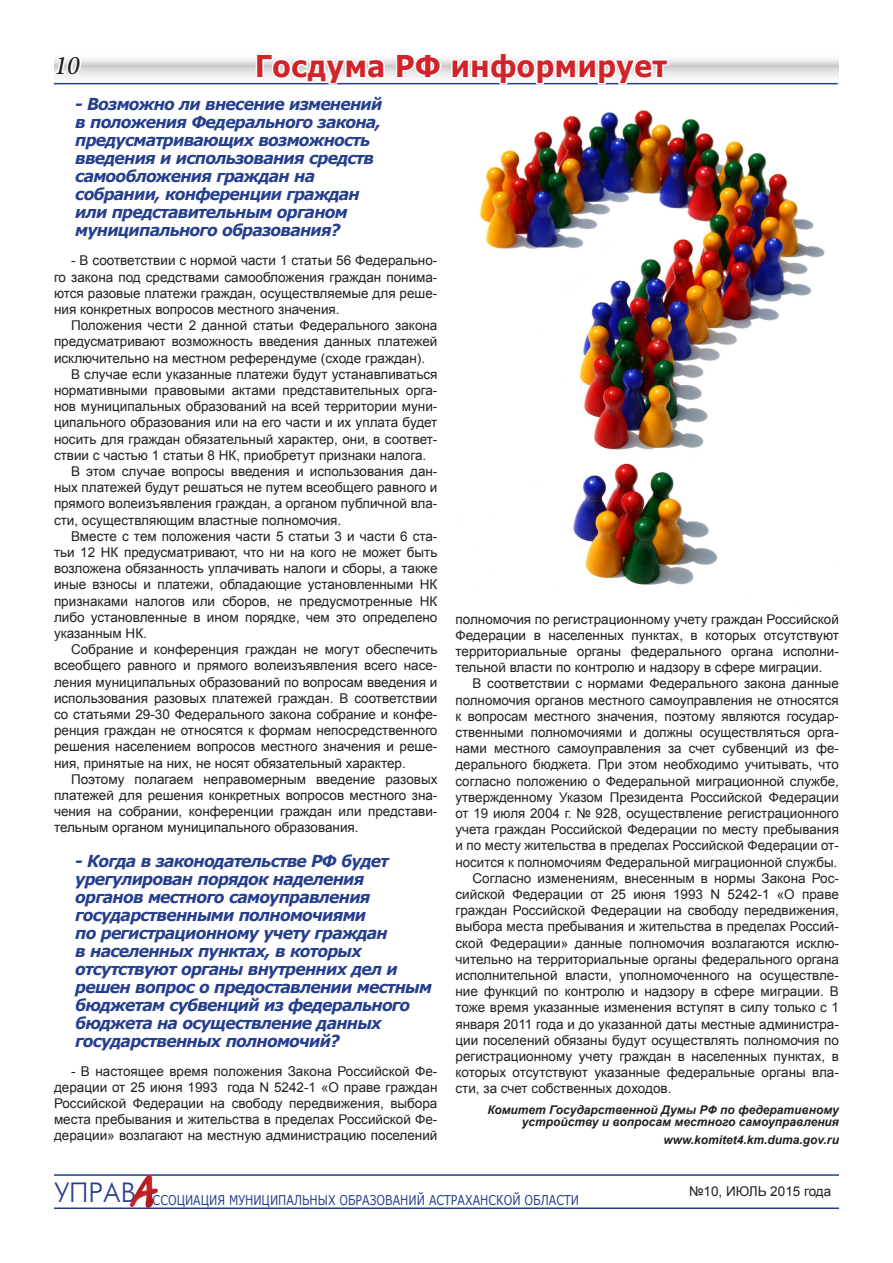
<style>
.page{position:relative;width:893px;height:1263px;background:#fff}
.page>*{position:absolute;margin:0;border:0;box-sizing:border-box;transform-origin:0 0}
.t1{font:44.7px "Tagir CTT";color:#d1232a}
.t2{font:700 30px "Verdana";color:#d1232a;scale:.91 1}
.t3{font:italic 500 27px "Minion Pro";color:#231f20}
.t4{font:italic 700 16.5px/18px "Verdana";letter-spacing:-.05em;color:#253f8e;scale:.95 1}
.t5{font:13.5px/16.2px "Arial";color:#231f20;text-align:justify}
.t6{font:13.5px "Verdana";color:#253f8e;scale:.82 1}
.t7{font:italic 700 12px/12px "Arial";color:#231f20;text-align:right}
</style>
<div class="page">
<hr style="left:54px;top:1174px;width:785px;height:2px;background:#253f8e">
<svg style="left:54px;top:59px;width:785px;height:26px"></svg>
<svg style="left:54px;top:59px;width:26px;height:18px"></svg>
<hr style="left:54px;top:1207px;width:785px;height:2px;background:#253f8e">
<div style="left:121px;top:1164px;width:59px;height:62px;background:#231f20;opacity:.5"></div>
<svg style="left:254px;top:59px;width:132px;height:26px"></svg>
<svg style="left:394px;top:59px;width:50px;height:21px"></svg>
<svg style="left:450px;top:59px;width:220px;height:26px"></svg>
<img style="left:479px;top:110px;width:346px;height:495px">
<h2 class="t2" style="left:255px;top:47px;width:455px">Госдума РФ информирует</h2>
<p class="t4" style="left:75px;top:95px;width:325px">- Возможно ли внесение изменений в положения Федерального закона, предусматривающих возможность введения и использования средств самообложения граждан на собрании, конференции граждан или представительным органом муниципального образования?</p>
<p class="t5" style="left:54px;top:253px;width:385px;text-indent:17px">- В соответствии с нормой части 1 статьи 56 Федерально&shy;го закона под средствами самообложения граждан понима&shy;ются разовые платежи граждан, осуществляемые для реше&shy;ния конкретных вопросов местного значения.</p>
<p class="t5" style="left:71px;top:317px;width:368px">Положения чести 2 данной статьи Федерального закона</p>
<p class="t5" style="left:54px;top:334px;width:385px">предусматривают возможность введения данных платежей</p>
<p class="t5" style="left:54px;top:350px;width:373px">исключительно на местном референдуме (сходе граждан).</p>
<p class="t5" style="left:71px;top:366px;width:368px">В случае если указанные платежи будут устанавливаться</p>
<p class="t5" style="left:54px;top:382px;width:385px">нормативными правовыми актами представительных орга-</p>
<p class="t5" style="left:54px;top:398px;width:385px">нов муниципальных образований на всей территории муни-</p>
<p class="t5" style="left:54px;top:415px;width:385px">ципального образования или на его части и их уплата будет</p>
<p class="t5" style="left:54px;top:431px;width:385px">носить для граждан обязательный характер, они, в соответ-</p>
<p class="t5" style="left:54px;top:447px;width:374px">ствии с частью 1 статьи 8 НК, приобретут признаки налога.</p>
<p class="t5" style="left:71px;top:463px;width:368px">В этом случае вопросы введения и использования дан-</p>
<p class="t5" style="left:54px;top:479px;width:385px">ных платежей будут решаться не путем всеобщего равного и</p>
<p class="t5" style="left:54px;top:496px;width:385px">прямого волеизъявления граждан, а органом публичной вла-</p>
<p class="t5" style="left:54px;top:512px;width:289px">сти, осуществляющим властные полномочия.</p>
<p class="t5" style="left:71px;top:528px;width:368px">Вместе с тем положения части 5 статьи 3 и части 6 ста-</p>
<p class="t5" style="left:54px;top:544px;width:385px">тьи 12 НК предусматривают, что ни на кого не может быть</p>
<p class="t5" style="left:54px;top:560px;width:385px">возложена обязанность уплачивать налоги и сборы, а также</p>
<p class="t5" style="left:54px;top:577px;width:385px">иные взносы и платежи, обладающие установленными НК</p>
<p class="t5" style="left:54px;top:593px;width:385px">признаками налогов или сборов, не предусмотренные НК</p>
<p class="t5" style="left:54px;top:609px;width:385px">либо установленные в ином порядке, чем это определено</p>
<p class="t5" style="left:54px;top:625px;width:95px">указанным НК.</p>
<p class="t5" style="left:71px;top:641px;width:368px">Собрание и конференция граждан не могут обеспечить</p>
<p class="t5" style="left:54px;top:658px;width:385px">всеобщего равного и прямого волеизъявления всего насе-</p>
<p class="t5" style="left:54px;top:674px;width:385px">ления муниципальных образований по вопросам введения и</p>
<p class="t5" style="left:54px;top:690px;width:385px">использования разовых платежей граждан. В соответствии</p>
<p class="t5" style="left:54px;top:706px;width:385px">со статьями 29-30 Федерального закона собрание и конфе-</p>
<p class="t5" style="left:54px;top:722px;width:385px">ренция граждан не относятся к формам непосредственного</p>
<p class="t5" style="left:54px;top:739px;width:385px">решения населением вопросов местного значения и реше-</p>
<p class="t5" style="left:54px;top:755px;width:353px">ния, принятые на них, не носят обязательный характер.</p>
<p class="t5" style="left:71px;top:771px;width:368px">Поэтому полагаем неправомерным введение разовых</p>
<p class="t5" style="left:54px;top:787px;width:385px">платежей для решения конкретных вопросов местного зна-</p>
<p class="t5" style="left:54px;top:803px;width:385px">чения на собрании, конференции граждан или представи-</p>
<p class="t5" style="left:54px;top:820px;width:306px">тельным органом муниципального образования.</p>
<p class="t4" style="left:75px;top:851px;width:377px">- Когда в законодательстве РФ будет урегулирован порядок наделения органов местного самоуправления государственными полномочиями<br>по регистрационному учету граждан<br>в населенных пунктах, в которых отсутствуют органы внутренних дел и решен вопрос о предоставлении местным бюджетам субвенций из федерального бюджета на осуществление данных государственных полномочий?</p>
<p class="t5" style="left:54px;top:1063px;width:385px;text-indent:17px">- В настоящее время положения Закона Российской Фе&shy;дерации от 25 июня 1993 года N 5242-1 «О праве граждан Российской Федерации на свободу передвижения, выбора места пребывания и жительства в пределах Российской Фе&shy;дерации» возлагают на местную администрацию поселений</p>
<h3 class="t3" style="left:54px;top:46px;width:27px">10</h3>
<p class="t5" style="left:455px;top:611px;width:385px">полномочия по регистрационному учету граждан Российской Федерации в населенных пунктах, в которых отсутствуют территориальные органы федерального органа исполни&shy;тельной власти по контролю и надзору в сфере миграции.</p>
<p class="t5" style="left:472px;top:676px;width:368px">В соответствии с нормами Федерального закона данные</p>
<p class="t5" style="left:455px;top:692px;width:385px">полномочия органов местного самоуправления не относятся</p>
<p class="t5" style="left:455px;top:708px;width:385px">к вопросам местного значения, поэтому являются государ-</p>
<p class="t5" style="left:455px;top:724px;width:385px">ственными полномочиями и должны осуществляться орга-</p>
<p class="t5" style="left:455px;top:740px;width:385px">нами местного самоуправления за счет субвенций из фе-</p>
<p class="t5" style="left:455px;top:757px;width:385px">дерального бюджета. При этом необходимо учитывать, что</p>
<p class="t5" style="left:455px;top:773px;width:385px">согласно положению о Федеральной миграционной службе,</p>
<p class="t5" style="left:455px;top:789px;width:385px">утвержденному Указом Президента Российской Федерации</p>
<p class="t5" style="left:455px;top:805px;width:385px">от 19 июля 2004 г. № 928, осуществление регистрационного</p>
<p class="t5" style="left:455px;top:821px;width:385px">учета граждан Российской Федерации по месту пребывания</p>
<p class="t5" style="left:455px;top:838px;width:385px">и по месту жительства в пределах Российской Федерации от-</p>
<p class="t5" style="left:455px;top:854px;width:383px">носится к полномочиям Федеральной миграционной службы.</p>
<p class="t5" style="left:472px;top:870px;width:368px">Согласно изменениям, внесенным в нормы Закона Рос-</p>
<p class="t5" style="left:455px;top:886px;width:385px">сийской Федерации от 25 июня 1993 N 5242-1 «О праве</p>
<p class="t5" style="left:455px;top:902px;width:385px">граждан Российской Федерации на свободу передвижения,</p>
<p class="t5" style="left:455px;top:919px;width:385px">выбора места пребывания и жительства в пределах Россий-</p>
<p class="t5" style="left:455px;top:935px;width:385px">ской Федерации» данные полномочия возлагаются исклю-</p>
<p class="t5" style="left:455px;top:951px;width:385px">чительно на территориальные органы федерального органа</p>
<p class="t5" style="left:455px;top:967px;width:385px">исполнительной власти, уполномоченного на осуществле-</p>
<p class="t5" style="left:455px;top:983px;width:385px">ние функций по контролю и надзору в сфере миграции. В</p>
<p class="t5" style="left:455px;top:1000px;width:385px">тоже время указанные изменения вступят в силу только с 1</p>
<p class="t5" style="left:455px;top:1016px;width:385px">января 2011 года и до указанной даты местные администра-</p>
<p class="t5" style="left:455px;top:1032px;width:385px">ции поселений обязаны будут осуществлять полномочия по</p>
<p class="t5" style="left:455px;top:1048px;width:385px">регистрационному учету граждан в населенных пунктах, в</p>
<p class="t5" style="left:455px;top:1064px;width:385px">которых отсутствуют указанные федеральные органы вла-</p>
<p class="t5" style="left:455px;top:1081px;width:217px">сти, за счет собственных доходов.</p>
<p class="t7" style="left:487px;top:1104px;width:353px">Комитет Государственной Думы РФ по федеративному устройству и вопросам местного самоуправления</p>
<p class="t7" style="left:663px;top:1134px;width:177px">www.komitet4.km.duma.gov.ru</p>
<h1 class="t1" style="left:130px;top:1164px;width:26px">А</h1>
<p class="t6" style="left:54px;top:1191px;width:642px"><sup>УПРАВ</sup> ссоциация муниципальных образований Астраханской области</p>
<p class="t5" style="left:689px;top:1183px;width:144px">№10, июль 2015 года</p>
</div>
